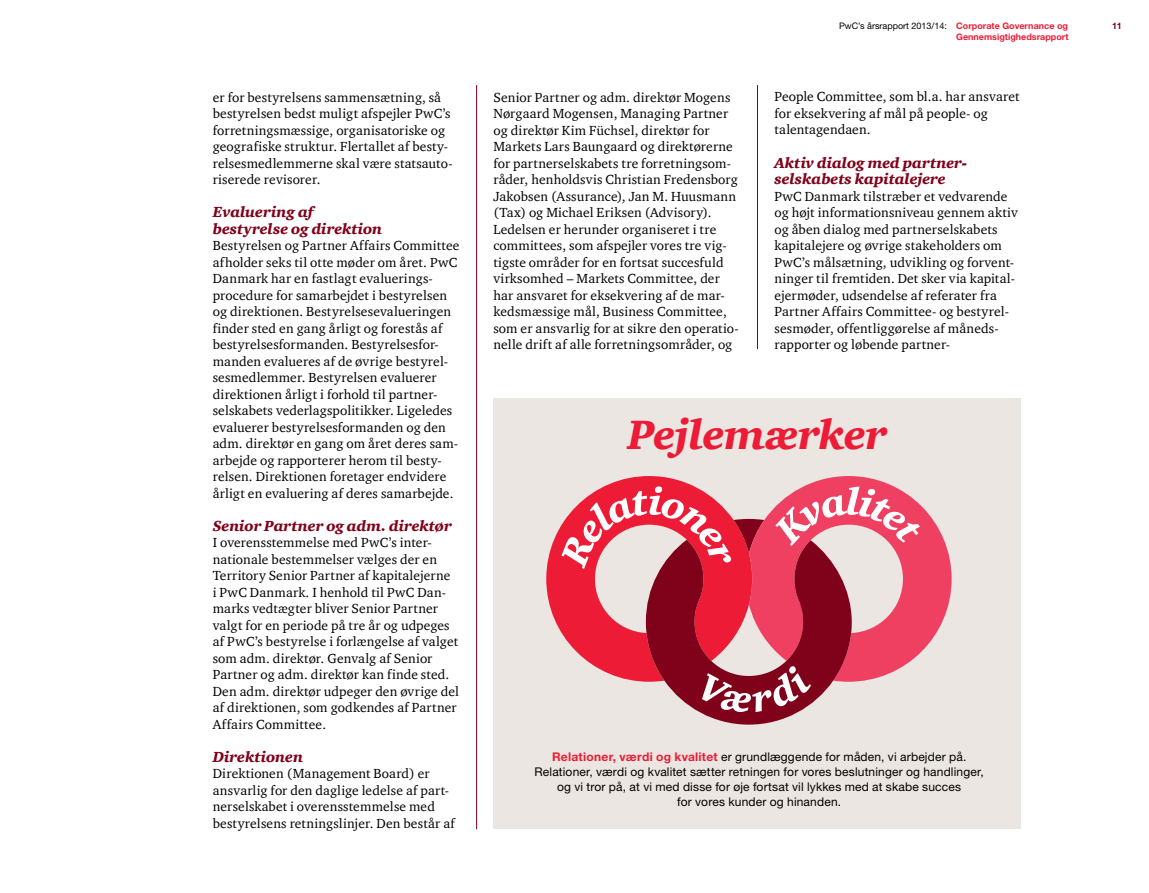
<style>
.page{position:relative;width:1149px;height:893px;background:#fff}
.page>*{position:absolute;margin:0;border:0;box-sizing:border-box;transform-origin:0 0}
.t1{font:italic 900 42px "ITC Charter Com";letter-spacing:-.015em;color:#ed1b35}
.Mellemrubrik{font:italic 900 15px "ITC Charter Com";letter-spacing:-.005em;color:#80021a}
.Brød{font:13.5px/16.5px "ITC Charter Com";letter-spacing:.01em;color:#000}
.t2{font:12px/15px "Helvetica Neue LT Pro";letter-spacing:.015em;color:#000;text-align:center}
.t3{font:9px "Helvetica Neue LT Pro";color:#000}
.t4{font:700 9px "Helvetica Neue LT Pro";color:#ed1b35}
.t5{font:700 9px "Helvetica Neue LT Pro";color:#80021a}
.s1{font-weight:700;color:#ed1b35}
</style>
<div class="page">
<div style="left:493px;top:399px;width:527px;height:430px;background:#ebe6e2"></div>
<svg style="left:546px;top:476px;width:147px;height:156px"></svg>
<svg style="left:804px;top:476px;width:147px;height:178px;fill:#ef4062"></svg>
<svg style="left:561px;top:486px;width:358px;height:239px"></svg>
<hr style="left:476px;top:85px;width:1px;height:744px;background:#80021a">
<hr style="left:756px;top:85px;width:1px;height:264px;background:#80021a">
<p class="Brød" style="left:213px;top:88px;width:241px">er for bestyrelsens sammensætning, så bestyrelsen bedst muligt afspejler PwC’s forretningsmæssige, organisatoriske og geografiske struktur. Flertallet af besty&shy;relsesmedlemmerne skal være statsauto&shy;riserede revisorer.</p>
<p class="Mellemrubrik" style="left:213px;top:203px;width:102px">Evaluering af</p>
<p class="Mellemrubrik" style="left:213px;top:219px;width:171px">bestyrelse og direktion</p>
<p class="Brød" style="left:213px;top:237px;width:248px">Bestyrelsen og Partner Affairs Committee afholder seks til otte møder om året. PwC Danmark har en fastlagt evaluerings&shy;procedure for samarbejdet i bestyrelsen og direktionen. Bestyrelsesevalueringen finder sted en gang årligt og forestås af bestyrelsesformanden. Bestyrelsesfor&shy;manden evalueres af de øvrige bestyrel&shy;sesmedlemmer. Bestyrelsen evaluerer direktionen årligt i forhold til partner&shy;selskabets vederlagspolitikker. Ligeledes evaluerer bestyrelsesformanden og den adm. direktør en gang om året deres sam&shy;arbejde og rapporterer herom til besty&shy;relsen. Direktionen foretager endvidere årligt en evaluering af deres samarbejde.</p>
<p class="Mellemrubrik" style="left:213px;top:516px;width:240px">Senior Partner og adm. direktør</p>
<p class="Brød" style="left:213px;top:534px;width:248px">I overensstemmelse med PwC’s inter&shy;nationale bestemmelser vælges der en Territory Senior Partner af kapitalejerne<br>i PwC Danmark. I henhold til PwC Dan&shy;marks vedtægter bliver Senior Partner valgt for en periode på tre år og udpeges af PwC’s bestyrelse i forlængelse af valget som adm. direktør. Genvalg af Senior Partner og adm. direktør kan finde sted.<br>Den adm. direktør udpeger den øvrige del af direktionen, som godkendes af Partner Affairs Committee.</p>
<p class="Mellemrubrik" style="left:213px;top:747px;width:92px">Direktionen</p>
<p class="Brød" style="left:213px;top:765px;width:243px">Direktionen (Management Board) er ansvarlig for den daglige ledelse af part&shy;nerselskabet i overensstemmelse med bestyrelsens retningslinjer. Den består af</p>
<p class="t3" style="left:838px;top:21px;width:230px">PwC’s årsrapport 2013/14: <span class="s1">Corporate Governance og</span></p>
<p class="t5" style="left:1111px;top:20px;width:11px">11</p>
<p class="t4" style="left:955px;top:31px;width:114px">Gennemsigtighedsrapport</p>
<p class="Brød" style="left:493px;top:88px;width:247px">Senior Partner og adm. direktør Mogens Nørgaard Mogensen, Managing Partner og direktør Kim Füchsel, direktør for Markets Lars Baungaard og direktørerne for partnerselskabets tre forretningsom&shy;råder, henholdsvis Christian Fredensborg Jakobsen (Assurance), Jan M. Huusmann (Tax) og Michael Eriksen (Advisory).<br>Ledelsen er herunder organiseret i tre committees, som afspejler vores tre vig&shy;tigste områder for en fortsat succesfuld virksomhed – Markets Committee, der har ansvaret for eksekvering af de mar&shy;kedsmæssige mål, Business Committee, som er ansvarlig for at sikre den operatio&shy;nelle drift af alle forretningsområder, og</p>
<p class="Brød" style="left:774px;top:88px;width:247px">People Committee, som bl.a. har ansvaret for eksekvering af mål på people- og talentagendaen.</p>
<p class="Mellemrubrik" style="left:774px;top:153px;width:194px">Aktiv dialog med partner-</p>
<p class="Mellemrubrik" style="left:774px;top:170px;width:173px">selskabets kapitalejere</p>
<p class="Brød" style="left:774px;top:187px;width:245px">PwC Danmark tilstræber et vedvarende og højt informationsniveau gennem aktiv og åben dialog med partnerselskabets kapitalejere og øvrige stakeholders om PwC’s målsætning, udvikling og forvent&shy;ninger til fremtiden. Det sker via kapital-</p>
<p class="Brød" style="left:774px;top:286px;width:236px">ejermøder, udsendelse af referater fra<br>Partner Affairs Committee- og bestyrel&shy;sesmøder, offentliggørelse af måneds-</p>
<p class="Brød" style="left:774px;top:336px;width:177px">rapporter og løbende partner-</p>
<p class="t1" style="left:627px;top:409px;width:261px">Pejlemærker</p>
<p class="t2" style="left:534px;top:749px;width:450px"><span class="s1">Relationer, værdi og kvalitet</span> er grundlæggende for måden, vi arbejder på.<br>Relationer, værdi og kvalitet sætter retningen for vores beslutninger og handlinger, og vi tror på, at vi med disse for øje fortsat vil lykkes med at skabe succes</p>
<p class="t2" style="left:677px;top:794px;width:165px">for vores kunder og hinanden.</p>
</div>
